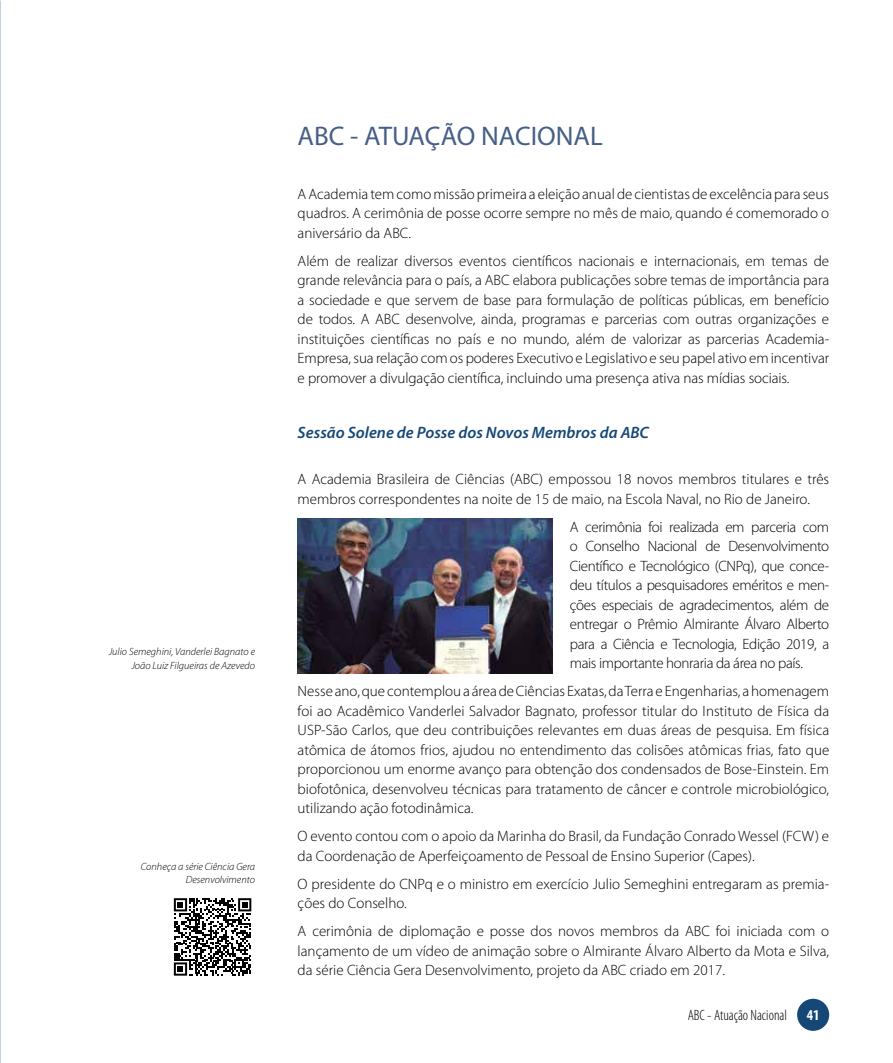
<style>
.page{position:relative;width:893px;height:1063px;background:#fff}
.page>*{position:absolute;margin:0;border:0;box-sizing:border-box;transform-origin:0 0}
.t1{font:27px "Myriad Pro";color:#475f87}
.t2{font:italic 600 16.5px "Myriad Pro";color:#154876}
.t3{font:300 15px/19.5px "Myriad Pro";color:#000;text-align:justify}
.t4{font:300 condensed 15px "Myriad Pro";color:#000}
.t5{font:700 condensed 15px "Myriad Pro";color:#fff}
.t6{font:italic 300 10.5px/13.5px "Myriad Pro";color:#000;text-align:right}
</style>
<div class="page">
<div style="left:797px;top:999px;width:32px;height:32px;background:#154876;border-radius:50%"></div>
<img style="left:298px;top:519px;width:255px;height:154px">
<svg style="left:174px;top:898px;width:77px;height:78px"></svg>
<p class="t6" style="left:109px;top:645px;width:148px">Julio Semeghini, Vanderlei Bagnato e<br>João Luiz Filgueiras de Azevedo</p>
<p class="t6" style="left:141px;top:860px;width:116px">Conheça a série Ciência Gera<br>Desenvolvimento</p>
<h1 class="t1" style="left:298px;top:120px;width:307px">ABC - ATUAÇÃO NACIONAL</h1>
<p class="t3" style="left:298px;top:184px;width:533px">A Academia tem como missão primeira a eleição anual de cientistas de excelência para seus quadros. A cerimônia de posse ocorre sempre no mês de maio, quando é comemorado o aniversário da ABC.</p>
<p class="t3" style="left:298px;top:251px;width:533px">Além de realizar diversos eventos científicos nacionais e internacionais, em temas de grande relevância para o país, a ABC elabora publicações sobre temas de importância para a sociedade e que servem de base para formulação de políticas públicas, em benefício de todos. A ABC desenvolve, ainda, programas e parcerias com outras organizações e instituições científicas no país e no mundo, além de valorizar as parcerias Academia-Empresa, sua relação com os poderes Executivo e Legislativo e seu papel ativo em incentivar e promover a divulgação científica, incluindo uma presença ativa nas mídias sociais.</p>
<p class="t2" style="left:298px;top:422px;width:353px">Sessão Solene de Posse dos Novos Membros da ABC</p>
<p class="t3" style="left:298px;top:470px;width:533px">A Academia Brasileira de Ciências (ABC) empossou 18 novos membros titulares e três membros correspondentes na noite de 15 de maio, na Escola Naval, no Rio de Janeiro.</p>
<p class="t3" style="left:570px;top:517px;width:261px">A cerimônia foi realizada em parceria com o Conselho Nacional de Desenvolvimento Científico e Tecnológico (CNPq), que conce&shy;deu títulos a pesquisadores eméritos e men&shy;ções especiais de agradecimentos, além de entregar o Prêmio Almirante Álvaro Alberto para a Ciência e Tecnologia, Edição 2019, a mais importante honraria da área no país.</p>
<p class="t3" style="left:298px;top:682px;width:533px">Nesse ano, que contemplou a área de Ciências Exatas, da Terra e Engenharias, a homenagem foi ao Acadêmico Vanderlei Salvador Bagnato, professor titular do Instituto de Física da USP-São Carlos, que deu contribuições relevantes em duas áreas de pesquisa. Em física atômica de átomos frios, ajudou no entendimento das colisões atômicas frias, fato que proporcionou um enorme avanço para obtenção dos condensados de Bose-Einstein. Em biofotônica, desenvolveu técnicas para tratamento de câncer e controle microbiológico, utilizando ação fotodinâmica.</p>
<p class="t3" style="left:298px;top:827px;width:533px">O evento contou com o apoio da Marinha do Brasil, da Fundação Conrado Wessel (FCW) e da Coordenação de Aperfeiçoamento de Pessoal de Ensino Superior (Capes).</p>
<p class="t3" style="left:298px;top:874px;width:533px">O presidente do CNPq e o ministro em exercício Julio Semeghini entregaram as premia&shy;ções do Conselho.</p>
<p class="t3" style="left:298px;top:922px;width:533px">A cerimônia de diplomação e posse dos novos membros da ABC foi iniciada com o lançamento de um vídeo de animação sobre o Almirante Álvaro Alberto da Mota e Silva, da série Ciência Gera Desenvolvimento, projeto da ABC criado em 2017.</p>
<p class="t4" style="left:688px;top:1007px;width:101px">ABC - Atuação Nacional</p>
<p class="t5" style="left:807px;top:1006px;width:14px">41</p>
</div>
